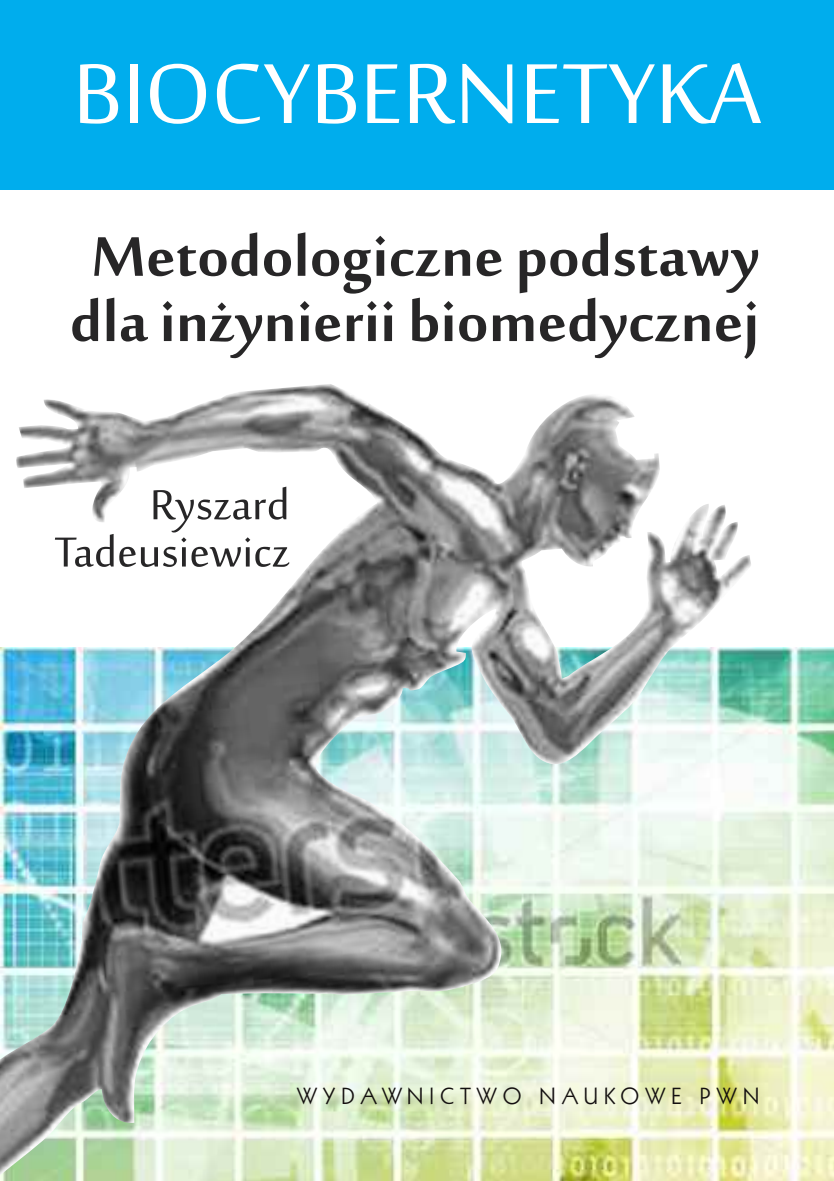
<style>
.page{position:relative;width:834px;height:1181px;background:#fff}
.page>*{position:absolute;margin:0;border:0;box-sizing:border-box;transform-origin:0 0}
.t1{font:117.25px "Sakkal Majalla";color:#fff}
.t2{font:700 76.48px/65.3px "Sakkal Majalla";color:#272627}
.t3{font:57.93px/47.2px "Sakkal Majalla";color:#272627;text-align:right}
.t4{font:22.75px "Geometric 231 BT Roman C";letter-spacing:.25em;color:#141010}
</style>
<div class="page">
<img style="left:0;top:648px;width:833px;height:533px">
<img style="left:0;top:384px;width:753px;height:791px">
<div style="left:0;top:0;width:833px;height:190px;background:#00aded"></div>
<h1 class="t1" style="left:73px;top:14px;width:690px">BiocyBeRneTyka</h1>
<p class="t2" style="left:70px;top:217px;width:691px">Metodologiczne podstawy dlainżynierii biomedycznej</p>
<p class="t3" style="left:54px;top:476px;width:237px">Ryszard<br>Tadeusiewicz</p>
<p class="t4" style="left:296px;top:1083px;width:464px">WYDAWNICTWO NAUKOWE PWN</p>
</div>
